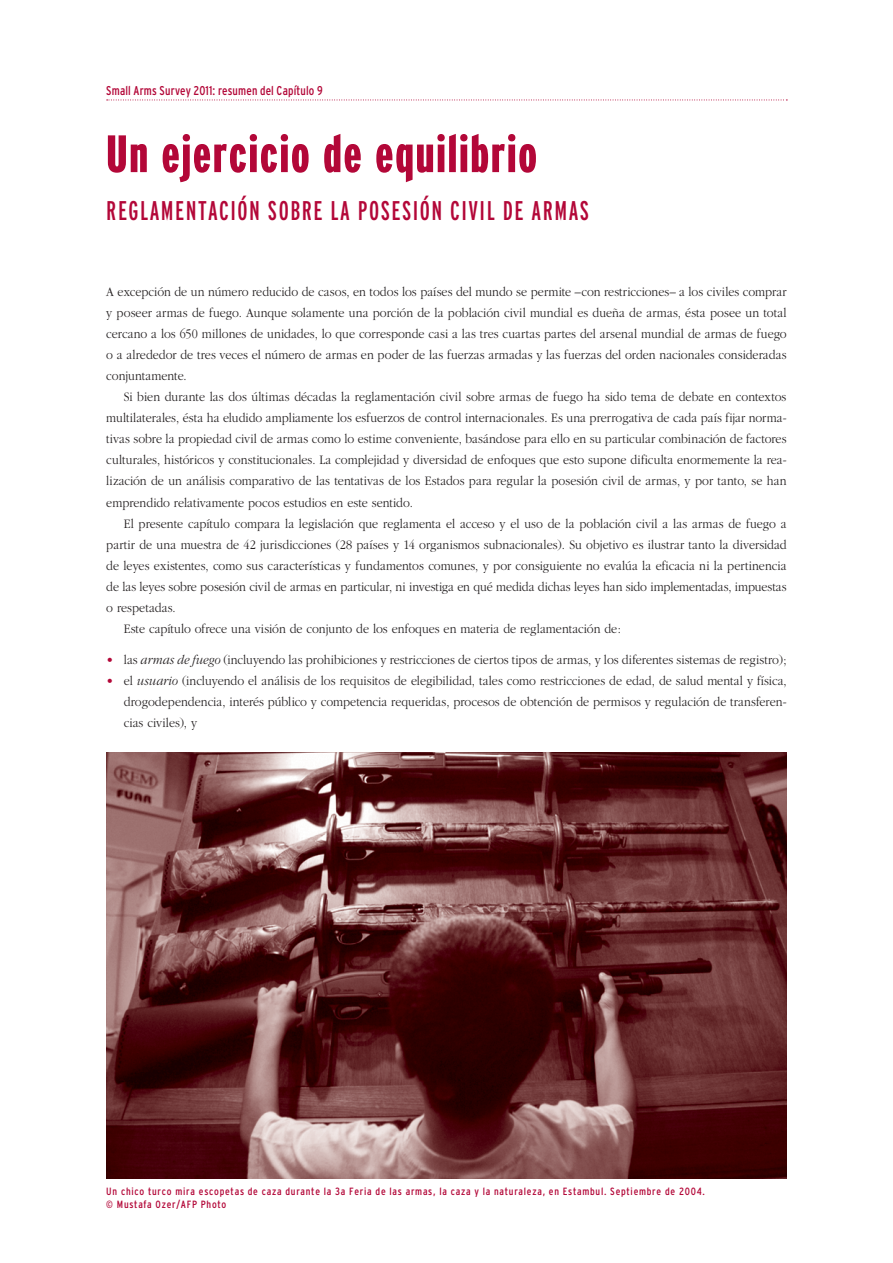
<style>
.page{position:relative;width:893px;height:1263px;background:#fff}
.page>*{position:absolute;margin:0;border:0;box-sizing:border-box;transform-origin:0 0}
.t1{font:900 extra-condensed 52.5px "Interstate";letter-spacing:.035em;color:#b30738}
.t2{font:extra-condensed 27px "Interstate";letter-spacing:.055em;color:#b30738}
.t3{font:300 13.5px/21px "Garamond";color:#231f20;text-align:justify;scale:.9 1}
.t4{font:condensed 12.75px "Interstate";letter-spacing:.015em;color:#b30738;scale:.95 1}
.t5{font:condensed 10.5px/13.5px "Interstate";letter-spacing:.07em;color:#b30738}
.s1{font-style:italic}
</style>
<div class="page">
<svg style="left:107px;top:100px;width:680px;height:1px"></svg>
<img style="left:106px;top:752px;width:681px;height:426px">
<p class="t4" style="left:106px;top:85px;width:229px">Small Arms Survey 2011: resumen del Capítulo 9</p>
<h1 class="t1" style="left:106px;top:123px;width:432px">Un ejercicio de equilibrio</h1>
<h2 class="t2" style="left:106px;top:201px;width:484px">REGLAMENTACIÓN SOBRE LA POSESIÓN CIVIL DE ARMAS</h2>
<p class="t3" style="left:106px;top:283px;width:757px">A excepción de un número reducido de casos, en todos los países del mundo se permite –con restricciones– a los civiles comprar y poseer armas de fuego. Aunque solamente una porción de la población civil mundial es dueña de armas, ésta posee un total cercano a los 650 millones de unidades, lo que corresponde casi a las tres cuartas partes del arsenal mundial de armas de fuego o a alrededor de tres veces el número de armas en poder de las fuerzas armadas y las fuerzas del orden nacionales consideradas conjuntamente.</p>
<p class="t3" style="left:106px;top:388px;width:757px;text-indent:17px">Si bien durante las dos últimas décadas la reglamentación civil sobre armas de fuego ha sido tema de debate en contextos multilaterales, ésta ha eludido ampliamente los esfuerzos de control internacionales. Es una prerrogativa de cada país fijar norma&shy;tivas sobre la propiedad civil de armas como lo estime conveniente, basándose para ello en su particular combinación de factores culturales, históricos y constitucionales. La complejidad y diversidad de enfoques que esto supone dificulta enormemente la rea&shy;lización de un análisis comparativo de las tentativas de los Estados para regular la posesión civil de armas, y por tanto, se han emprendido relativamente pocos estudios en este sentido.</p>
<p class="t3" style="left:124px;top:514px;width:738px">El presente capítulo compara la legislación que reglamenta el acceso y el uso de la población civil a las armas de fuego a</p>
<p class="t3" style="left:106px;top:535px;width:757px">partir de una muestra de 42 jurisdicciones (28 países y 14 organismos subnacionales). Su objetivo es ilustrar tanto la diversidad</p>
<p class="t3" style="left:106px;top:556px;width:757px">de leyes existentes, como sus características y fundamentos comunes, y por consiguiente no evalúa la eficacia ni la pertinencia</p>
<p class="t3" style="left:106px;top:577px;width:757px">de las leyes sobre posesión civil de armas en particular, ni investiga en qué medida dichas leyes han sido implementadas, impuestas</p>
<p class="t3" style="left:106px;top:598px;width:79px">o respetadas.</p>
<p class="t3" style="left:124px;top:619px;width:554px">Este capítulo ofrece una visión de conjunto de los enfoques en materia de reglamentación de:</p>
<p class="t3" style="left:124px;top:650px;width:738px">las <span class="s1">armas de fuego</span> (incluyendo las prohibiciones y restricciones de ciertos tipos de armas, y los diferentes sistemas de registro); el <span class="s1">usuario</span> (incluyendo el análisis de los requisitos de elegibilidad, tales como restricciones de edad, de salud mental y física, drogodependencia, interés público y competencia requeridas, procesos de obtención de permisos y regulación de transferen&shy;cias civiles), y</p>
<p class="t5" style="left:106px;top:1185px;width:600px">Un chico turco mira escopetas de caza durante la 3a Feria de las armas, la caza y la naturaleza, en Estambul. Septiembre de 2004. © Mustafa Ozer/AFP Photo</p>
</div>
